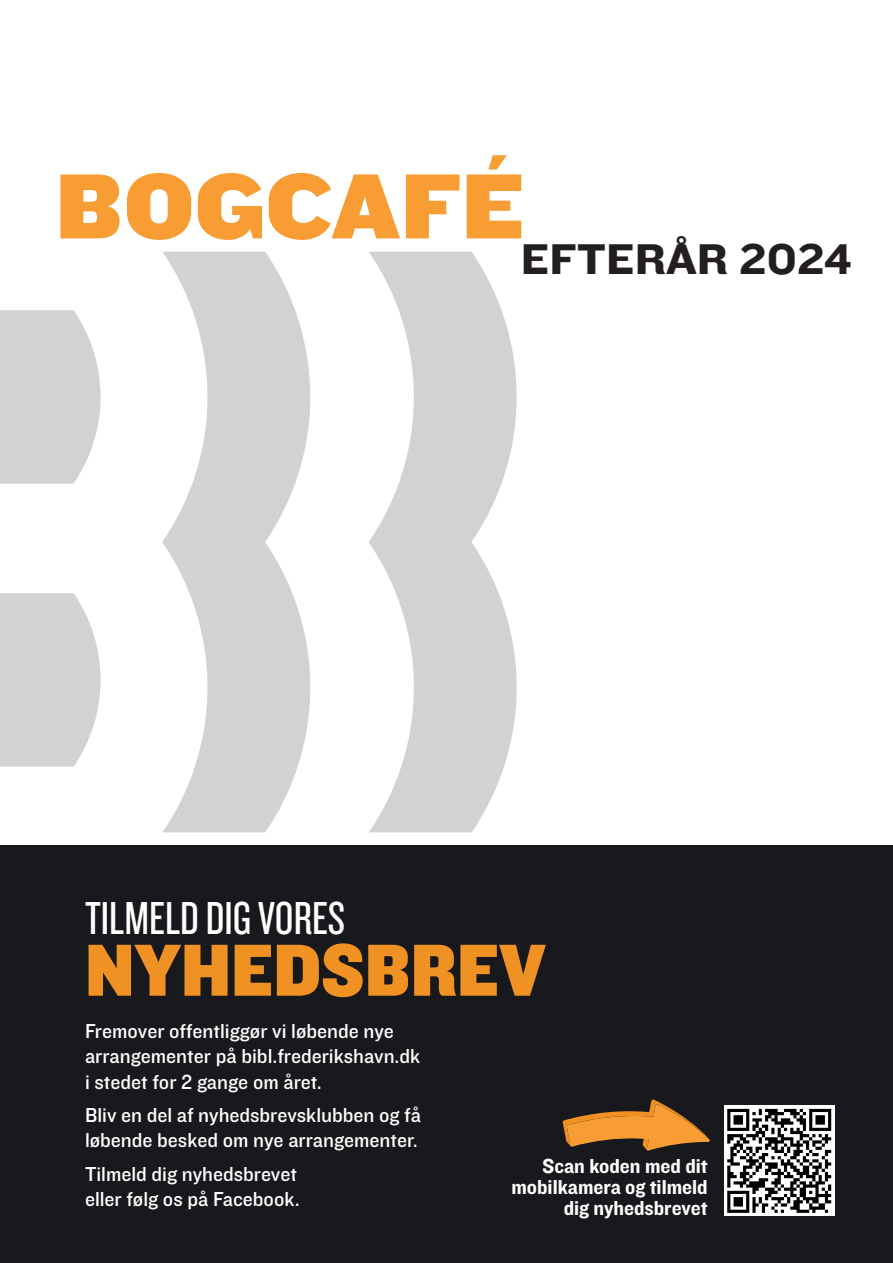
<style>
.page{position:relative;width:893px;height:1263px;background:#fff}
.page>*{position:absolute;margin:0;border:0;box-sizing:border-box;transform-origin:0 0}
.t1{font:76.5px "Knockout 71 Full Middlewt";color:#f09123}
.t2{font:48px "Knockout 28 Junior Feathrwt";color:#fff}
.t3{font:44.7px "Knockout 52 Cruiserweight";color:#231f20}
.t4{font:21px/25.2px "Knockout 31 Junior Middlewt";color:#fff}
.t5{font:21px/21px "Knockout 51 Middleweight";color:#fff;text-align:right}
</style>
<div class="page">
<svg style="left:162px;top:252px;width:148px;height:580px;fill:#d1d2d4"></svg>
<svg style="left:369px;top:252px;width:148px;height:580px;fill:#d1d2d4"></svg>
<svg style="left:0;top:310px;width:101px;height:174px;background:#d5d6d8"></svg>
<svg style="left:0;top:593px;width:101px;height:174px;background:#d5d6d8"></svg>
<div style="left:0;top:845px;width:893px;height:418px;background:#18191c"></div>
<div style="left:724px;top:1106px;width:110px;height:110px;background:#fff"></div>
<svg style="left:727px;top:1109px;width:104px;height:104px"></svg>
<svg style="left:563px;top:1099px;width:147px;height:51px"></svg>
<h3 class="t3" style="left:55px;top:228px;width:799px"><sup>BOGCAFÉ</sup>EFTERÅR 2024</h3>
<h2 class="t2" style="left:85px;top:889px;width:262px">TILMELD DIG VORES</h2>
<h1 class="t1" style="left:85px;top:919px;width:462px">NYHEDSBREV</h1>
<p class="t4" style="left:85px;top:1017px;width:337px">Fremover offentliggør vi løbende nye arrangementer på bibl.frederikshavn.dk i stedet for 2 gange om året.</p>
<p class="t4" style="left:85px;top:1101px;width:337px">Bliv en del af nyhedsbrevsklubben og få løbende besked om nye arrangementer.</p>
<p class="t4" style="left:85px;top:1160px;width:216px">Tilmeld dig nyhedsbrevet eller følg os på Facebook.</p>
<p class="t5" style="left:511px;top:1155px;width:198px">Scan koden med dit mobilkamera og tilmeld dig nyhedsbrevet</p>
</div>
